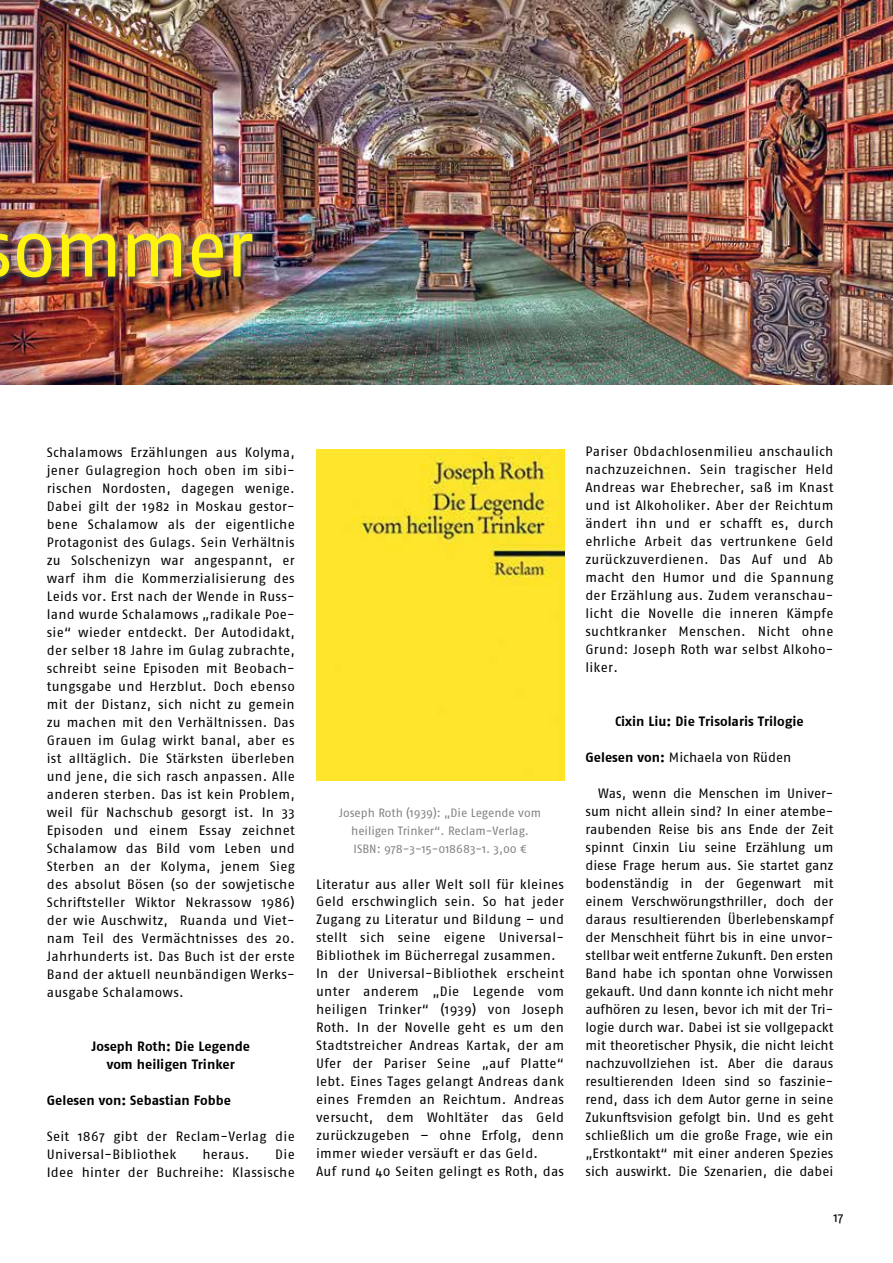
<style>
.page{position:relative;width:893px;height:1263px;background:#fff}
.page>*{position:absolute;margin:0;border:0;box-sizing:border-box;transform-origin:0 0}
.t1{font:79.5px "Fago No Regular Roman";letter-spacing:-.03em;color:#fff20f}
.t2{font:13.5px/18px "Fago No Regular Roman";letter-spacing:.02em;color:#000;text-align:justify}
.t3{font:13.5px/18px "Fago No Bold Roman";color:#000;text-align:center}
.t4{font:13.5px "Fago No Regular Roman";color:#000}
.t5{font:12px/18px "Fago No Regular Roman";letter-spacing:-.005em;color:#808285;text-align:center}
.s1{font-family:"Fago No Bold Roman"}
</style>
<div class="page">
<img style="left:0;top:0;width:893px;height:385px">
<div style="left:0;top:210px;width:262px;height:77px;background:#fff;opacity:.75"></div>
<img style="left:316px;top:449px;width:248px;height:332px">
<h1 class="t1" style="left:12px;top:204px;width:243px">ommer</h1>
<p class="t2" style="left:47px;top:443px;width:250px">Schalamows Erzählungen aus Kolyma, jener Gulagregion hoch oben im sibi&shy;rischen Nordosten, dagegen wenige.<br>Dabei gilt der 1982 in Moskau gestor&shy;bene Schalamow als der eigentliche Protagonist des Gulags. Sein Verhältnis zu Solschenizyn war angespannt, er warf ihm die Kommerzialisierung des Leids vor. Erst nach der Wende in Russ&shy;land wurde Schalamows „radikale Poe&shy;sie“ wieder entdeckt. Der Autodidakt, der selber 18 Jahre im Gulag zubrachte, schreibt seine Episoden mit Beobach&shy;tungsgabe und Herzblut. Doch ebenso mit der Distanz, sich nicht zu gemein zu machen mit den Verhältnissen. Das Grauen im Gulag wirkt banal, aber es ist alltäglich. Die Stärksten überleben und jene, die sich rasch anpassen. Alle anderen sterben. Das ist kein Problem, weil für Nachschub gesorgt ist. In 33<br>Episoden und einem Essay zeichnet Schalamow das Bild vom Leben und Sterben an der Kolyma, jenem Sieg des absolut Bösen (so der sowjetische Schriftsteller Wiktor Nekrassow 1986) der wie Auschwitz, Ruanda und Viet&shy;nam Teil des Vermächtnisses des 20.<br>Jahrhunderts ist. Das Buch ist der erste Band der aktuell neunbändigen Werks&shy;ausgabe Schalamows.</p>
<p class="t3" style="left:91px;top:1036px;width:160px">Joseph Roth: Die Legende vom heiligen Trinker</p>
<p class="t3" style="left:47px;top:1090px;width:186px">Gelesen von: Sebastian Fobbe</p>
<p class="t2" style="left:47px;top:1127px;width:250px">Seit 1867 gibt der Reclam-Verlag die<br>Universal-Bibliothek</p>
<p class="t2" style="left:47px;top:1145px;width:250px;text-align:right">Die<br>Idee hinter der Buchreihe: Klassische</p>
<p class="t2" style="left:202px;top:1145px;width:49px">heraus.</p>
<p class="t5" style="left:339px;top:803px;width:203px">Joseph Roth (1939): „Die Legende vom heiligen Trinker“. Reclam-Verlag.<br>ISBN: 978-3-15-018683-1. 3,00 ¤</p>
<p class="t2" style="left:316px;top:875px;width:250px;text-align:left">Literatur aus aller Welt soll für kleines Geld erschwinglich sein. So hat jeder Zugang zu Literatur und Bildung – und stellt sich seine eigene Universal-Bibliothek im Bücherregal zusammen.<br>In der Universal-Bibliothek erscheint unter anderem „Die Legende vom heiligen Trinker“ (1939) von Joseph Roth. In der Novelle geht es um den Stadtstreicher Andreas Kartak, der am Ufer der Pariser Seine „auf Platte“ lebt. Eines Tages gelangt Andreas dank eines Fremden an Reichtum. Andreas versucht, dem Wohltäter das Geld zurückzugeben – ohne Erfolg, denn immer wieder versäuft er das Geld.<br>Auf rund 40 Seiten gelingt es Roth, das</p>
<p class="t2" style="left:585px;top:442px;width:250px">Pariser Obdachlosenmilieu anschaulich nachzuzeichnen. Sein tragischer Held Andreas war Ehebrecher, saß im Knast und ist Alkoholiker. Aber der Reichtum ändert ihn und er schafft es, durch ehrliche Arbeit das vertrunkene Geld zurückzuverdienen. Das Auf und Ab macht den Humor und die Spannung der Erzählung aus. Zudem veranschau&shy;licht die Novelle die inneren Kämpfe suchtkranker Menschen. Nicht ohne Grund: Joseph Roth war selbst Alkoho&shy;liker.</p>
<p class="t3" style="left:615px;top:712px;width:190px">Cixin Liu: Die Trisolaris Trilogie</p>
<p class="t4" style="left:585px;top:750px;width:207px"><span class="s1">Gelesen von:</span> Michaela von Rüden</p>
<p class="t2" style="left:585px;top:784px;width:250px;text-indent:13px">Was, wenn die Menschen im Univer&shy;sum nicht allein sind? In einer atembe&shy;raubenden Reise bis ans Ende der Zeit spinnt Cinxin Liu seine Erzählung um diese Frage herum aus. Sie startet ganz bodenständig in der Gegenwart mit einem Verschwörungsthriller, doch der daraus resultierenden Überlebenskampf der Menschheit führt bis in eine unvor&shy;stellbar weit entferne Zukunft. Den ersten Band habe ich spontan ohne Vorwissen gekauft. Und dann konnte ich nicht mehr aufhören zu lesen, bevor ich mit der Tri&shy;logie durch war. Dabei ist sie vollgepackt mit theoretischer Physik, die nicht leicht nachzuvollziehen ist. Aber die daraus resultierenden Ideen sind so faszinie&shy;rend, dass ich dem Autor gerne in seine Zukunftsvision gefolgt bin. Und es geht schließlich um die große Frage, wie ein „Erstkontakt“ mit einer anderen Spezies sich auswirkt. Die Szenarien, die dabei</p>
<p class="t2" style="left:833px;top:1208px;width:11px">17</p>
</div>
